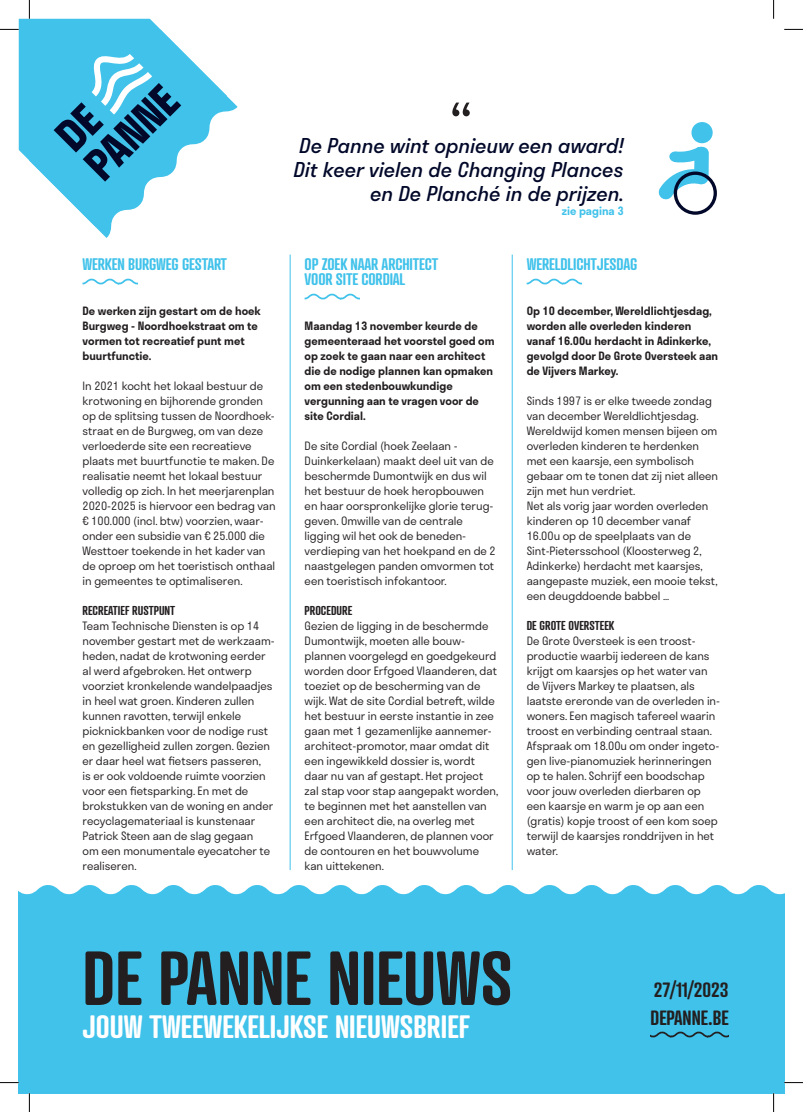
<style>
.page{position:relative;width:803px;height:1112px;background:#fff}
.page>*{position:absolute;margin:0;border:0;box-sizing:border-box;transform-origin:0 0}
.t1{font:600 73.88px "Atrament";color:#231f20}
.t2{font:300 62.5px "Stratos";color:#231f20}
.t3{font:600 31.25px "Atrament";color:#fff}
.t4{font:italic 20px/24px "Stratos";color:#020829;text-align:right}
.t5{font:600 20px "Atrament";color:#231f20}
.t6{font:600 16.25px/15px "Atrament";letter-spacing:-.01em;color:#40c2ea}
.t7{font:600 12.5px "Atrament";color:#231f20}
.t8{font:300 11.25px/15px "Stratos";color:#231f20}
.t9{font:600 11.25px/15px "Stratos";color:#231f20}
.t10{font:600 11.25px "Stratos";color:#40c2ea}
</style>
<div class="page">
<div style="left:19px;top:885px;width:765px;height:207px;background:#40c2ea"></div>
<div style="left:19px;top:19px;width:142px;height:141px;background:#40c2ea"></div>
<hr style="left:512px;top:254px;width:1px;height:615px;background:#40c2ea">
<hr style="left:290px;top:254px;width:1px;height:615px;background:#40c2ea">
<svg style="left:29px;top:30px;width:209px;height:208px"></svg>
<svg style="left:43px;top:43px;width:138px;height:138px;background:#43a7cb"></svg>
<svg style="left:651px;top:1031px;width:77px;height:6px"></svg>
<svg style="left:527px;top:278px;width:55px;height:6px"></svg>
<svg style="left:305px;top:293px;width:54px;height:6px"></svg>
<svg style="left:83px;top:278px;width:54px;height:6px"></svg>
<svg style="left:658px;top:122px;width:59px;height:93px"></svg>
<svg style="left:0;top:29px;width:19px;height:1px"></svg>
<svg style="left:784px;top:29px;width:19px;height:1px"></svg>
<svg style="left:0;top:1081px;width:19px;height:2px"></svg>
<svg style="left:784px;top:1081px;width:19px;height:2px"></svg>
<svg style="left:29px;top:0;width:1px;height:19px"></svg>
<svg style="left:29px;top:1092px;width:1px;height:19px"></svg>
<svg style="left:773px;top:0;width:1px;height:19px"></svg>
<svg style="left:773px;top:1092px;width:1px;height:19px"></svg>
<h2 class="t2" style="left:450px;top:76px;width:23px">“</h2>
<h3 class="t6" style="left:83px;top:256px;width:146px">WERKEN BURGWEG GESTART</h3>
<p class="t9" style="left:83px;top:302px;width:180px">De werken zijn gestart om de hoek<br>Burgweg - Noordhoekstraat om te vormen tot recreatief punt met buurtfunctie.</p>
<p class="t8" style="left:83px;top:377px;width:195px">In 2021 kocht het lokaal bestuur de krotwoning en bijhorende gronden op de splitsing tussen de Noordhoek&shy;straat en de Burgweg, om van deze verloederde site een recreatieve plaats met buurtfunctie te maken. De realisatie neemt het lokaal bestuur volledig op zich. In het meerjarenplan 2020-2025 is hiervoor een bedrag van € 100.000 (incl. btw) voorzien, waar&shy;onder een subsidie van € 25.000 die Westtoer toekende in het kader van de oproep om het toeristisch onthaal in gemeentes te optimaliseren.</p>
<p class="t7" style="left:83px;top:602px;width:94px">RECREATIEF RUSTPUNT</p>
<p class="t8" style="left:83px;top:617px;width:194px">Team Technische Diensten is op 14 november gestart met de werkzaam&shy;heden, nadat de krotwoning eerder al werd afgebroken. Het ontwerp voorziet kronkelende wandelpaadjes in heel wat groen. Kinderen zullen kunnen ravotten, terwijl enkele picknickbanken voor de nodige rust en gezelligheid zullen zorgen. Gezien er daar heel wat fietsers passeren,<br>is er ook voldoende ruimte voorzien voor een fietsparking. En met de brokstukken van de woning en ander recyclagemateriaal is kunstenaar Patrick Steen aan de slag gegaan<br>om een monumentale eyecatcher te realiseren.</p>
<h3 class="t4" style="left:293px;top:133px;width:332px">De Panne wint opnieuw een award!<br>Dit keer vielen de Changing Plances en De Planché in de prijzen.</h3>
<p class="t10" style="left:562px;top:201px;width:63px">zie pagina 3</p>
<h3 class="t6" style="left:305px;top:256px;width:135px">OP ZOEK NAAR ARCHITECT<br>VOOR SITE CORDIAL</h3>
<p class="t9" style="left:305px;top:317px;width:192px">Maandag 13 november keurde de gemeenteraad het voorstel goed om op zoek te gaan naar een architect die de nodige plannen kan opmaken om een stedenbouwkundige vergunning aan te vragen voor de site Cordial.</p>
<p class="t8" style="left:305px;top:437px;width:193px">De site Cordial (hoek Zeelaan - Duinkerkelaan) maakt deel uit van de beschermde Dumontwijk en dus wil het bestuur de hoek heropbouwen en haar oorspronkelijke glorie terug&shy;geven. Omwille van de centrale ligging wil het ook de beneden&shy;verdieping van het hoekpand en de 2 naastgelegen panden omvormen tot een toeristisch infokantoor.</p>
<p class="t7" style="left:305px;top:602px;width:49px">PROCEDURE</p>
<p class="t8" style="left:305px;top:617px;width:195px">Gezien de ligging in de beschermde Dumontwijk, moeten alle bouw&shy;plannen voorgelegd en goedgekeurd worden door Erfgoed Vlaanderen, dat toeziet op de bescherming van de wijk. Wat de site Cordial betreft, wilde het bestuur in eerste instantie in zee gaan met 1 gezamenlijke aannemer&shy;architect-promotor, maar omdat dit een ingewikkeld dossier is, wordt daar nu van af gestapt. Het project zal stap voor stap aangepakt worden, te beginnen met het aanstellen van een architect die, na overleg met Erfgoed Vlaanderen, de plannen voor de contouren en het bouwvolume kan uittekenen.</p>
<h3 class="t6" style="left:527px;top:256px;width:112px">WERELDLICHTJESDAG</h3>
<p class="t9" style="left:527px;top:302px;width:193px">Op 10 december, Wereldlichtjesdag, worden alle overleden kinderen vanaf 16.00u herdacht in Adinkerke, gevolgd door De Grote Oversteek aan de Vijvers Markey.</p>
<p class="t8" style="left:527px;top:392px;width:193px">Sinds 1997 is er elke tweede zondag van december Wereldlichtjesdag.<br>Wereldwijd komen mensen bijeen om overleden kinderen te herdenken met een kaarsje, een symbolisch gebaar om te tonen dat zij niet alleen zijn met hun verdriet.<br>Net als vorig jaar worden overleden kinderen op 10 december vanaf<br>16.00u op de speelplaats van de<br>Sint-Pietersschool (Kloosterweg 2,<br>Adinkerke) herdacht met kaarsjes, aangepaste muziek, een mooie tekst, een deugddoende babbel …</p>
<p class="t7" style="left:527px;top:617px;width:89px">DE GROTE OVERSTEEK</p>
<p class="t8" style="left:527px;top:632px;width:195px">De Grote Oversteek is een troost&shy;productie waarbij iedereen de kans krijgt om kaarsjes op het water van de Vijvers Markey te plaatsen, als laatste ereronde van de overleden in&shy;woners. Een magisch tafereel waarin troost en verbinding centraal staan.<br>Afspraak om 18.00u om onder ingeto&shy;gen live-pianomuziek herinneringen op te halen. Schrijf een boodschap voor jouw overleden dierbaren op een kaarsje en warm je op aan een (gratis) kopje troost of een kom soep terwijl de kaarsjes ronddrijven in het water.</p>
<h1 class="t1" style="left:83px;top:931px;width:431px">DE PANNE NIEUWS</h1>
<h3 class="t3" style="left:83px;top:1006px;width:389px">JOUW TWEEWEKELIJKSE NIEUWSBRIEF</h3>
<h3 class="t5" style="left:650px;top:1005px;width:80px">DEPANNE.BE</h3>
<h3 class="t5" style="left:654px;top:977px;width:76px">27/11/2023</h3>
</div>
